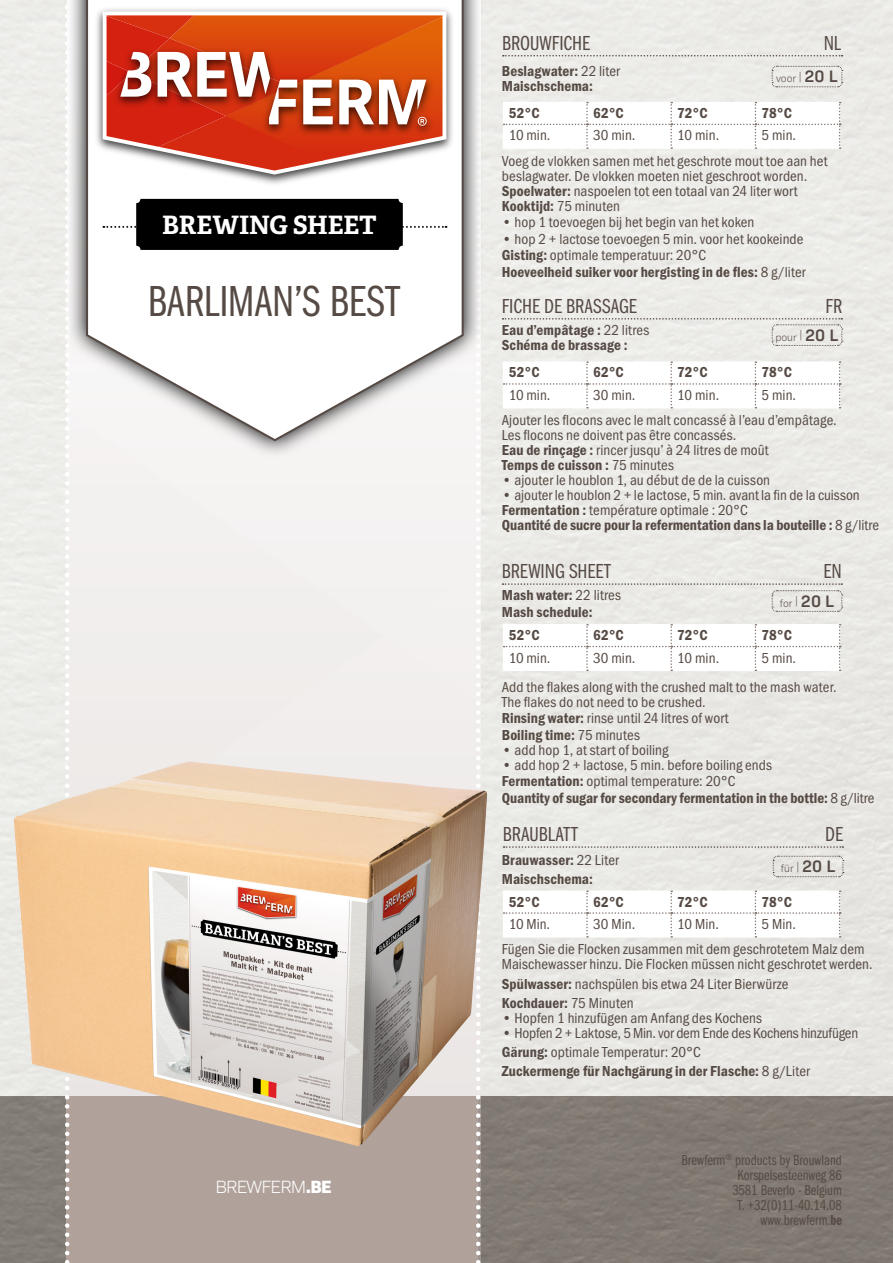
<style>
.page{position:relative;width:893px;height:1263px;background:#fff}
.page>*{position:absolute;margin:0;border:0;box-sizing:border-box;transform-origin:0 0}
.Titel_nieuw{font:45px "Franklin Gothic URW Com Boo";letter-spacing:.005em;color:#564a44}
.titel_nieuw{font:700 25.35px "Adelle PE";letter-spacing:-.005em;color:#fff}
.t1{font:21px "Franklin Gothic URW Com Boo";letter-spacing:.005em;color:#564a44}
.verklaring_benaming{font:300 18px "Bio Sans";letter-spacing:-.04em;color:#fff}
.Bodytekst_nieuw{font:15px/15px "Franklin Gothic URW Con Boo";letter-spacing:.005em;color:#564a44}
.Bodytekst_nieuw-2{font:15px "Franklin Gothic URW Con Dem";letter-spacing:.005em;color:#564a44}
.body_regular_links_u{font:15px/15px "Franklin Gothic URW Com Boo";color:#564a44;text-align:right}
.tabel-2{font:15px "Franklin Gothic URW Con Boo";letter-spacing:.005em;color:#564a44}
.tabel_-1{font:15px "Franklin Gothic URW Con Dem";letter-spacing:.01em;color:#564a44}
.Bodytekst_nieuw-3{font:15px "Franklin Gothic URW Con Boo";letter-spacing:-.015em;color:#564a44}
.Platte_tekst{font:15px "Franklin Gothic URW Con Boo";color:#564a44}
.t2{font:300 10.35px "Bio Sans";color:#564a44}
.s1{font-weight:800}
.s2{font-weight:600;font-size:16.8px}
.s3{font-family:"Franklin Gothic URW Con Boo"}
.s4{font-family:"Franklin Gothic URW Con Dem"}
.s5{font-family:"Franklin Gothic URW Com Dem"}
</style>
<div class="page">
<div style="left:0;top:0;width:678px;height:363px;background:#edede9"></div>
<div style="left:0;top:363px;width:893px;height:733px;background:#e9e9e5"></div>
<div style="left:678px;top:0;width:215px;height:899px;background:#eae9e6"></div>
<div style="left:67px;top:0;width:413px;height:1263px;background:#f2efee"></div>
<div style="left:0;top:1096px;width:893px;height:167px;background:#817a72"></div>
<div style="left:67px;top:1096px;width:411px;height:167px;background:#b0a29b"></div>
<svg style="left:65px;top:0;width:4px;height:1263px"></svg>
<svg style="left:476px;top:463px;width:4px;height:800px"></svg>
<svg style="left:67px;top:0;width:416px;height:459px"></svg>
<svg style="left:85px;top:0;width:380px;height:443px"></svg>
<img style="left:91px;top:4px;width:367px;height:185px">
<svg style="left:103px;top:12px;width:343px;height:163px;background:#f3eeec"></svg>
<svg style="left:107px;top:15px;width:335px;height:156px;background:#d56546"></svg>
<svg style="left:503px;top:55px;width:339px;height:1px"></svg>
<svg style="left:771px;top:65px;width:72px;height:23px;background:#e3e2de"></svg>
<svg style="left:502px;top:318px;width:341px;height:28px;background:#e7e6e3"></svg>
<svg style="left:502px;top:583px;width:341px;height:29px;background:#e5e4e1"></svg>
<svg style="left:504px;top:846px;width:339px;height:2px"></svg>
<svg style="left:772px;top:855px;width:72px;height:22px;background:#dfddd9"></svg>
<svg style="left:503px;top:102px;width:338px;height:47px"></svg>
<svg style="left:503px;top:361px;width:338px;height:47px"></svg>
<svg style="left:503px;top:624px;width:338px;height:47px"></svg>
<svg style="left:503px;top:890px;width:338px;height:47px"></svg>
<svg style="left:103px;top:226px;width:343px;height:2px"></svg>
<div style="left:136px;top:199px;width:267px;height:51px;background:#000;border-radius:4px"></div>
<img style="left:14px;top:761px;width:473px;height:385px">
<p class="titel_nieuw" style="left:162px;top:207px;width:216px">BREWING SHEET</p>
<p class="Titel_nieuw" style="left:148px;top:277px;width:254px">BARLIMAN’S BEST</p>
<p class="verklaring_benaming" style="left:215px;top:1174px;width:118px">BREWFERM<span class="s1">.BE</span></p>
<p class="t1" style="left:502px;top:31px;width:90px">BROUWFICHE</p>
<p class="t1" style="left:824px;top:31px;width:19px">NL</p>
<p class="t2" style="left:776px;top:71px;width:63px">voor | <span class="s2">20 L</span></p>
<p class="Bodytekst_nieuw-2" style="left:502px;top:61px;width:120px">Beslagwater: <span class="s3">22 liter</span></p>
<p class="Bodytekst_nieuw-2" style="left:502px;top:76px;width:93px">Maischschema:</p>
<p class="tabel_-1" style="left:509px;top:103px;width:32px">52°C</p>
<p class="tabel_-1" style="left:593px;top:103px;width:32px">62°C</p>
<p class="tabel_-1" style="left:677px;top:103px;width:32px">72°C</p>
<p class="tabel_-1" style="left:761px;top:103px;width:32px">78°C</p>
<p class="Platte_tekst" style="left:509px;top:126px;width:43px">10 min.</p>
<p class="tabel-2" style="left:593px;top:126px;width:44px">30 min.</p>
<p class="tabel-2" style="left:677px;top:126px;width:44px">10 min.</p>
<p class="tabel-2" style="left:761px;top:126px;width:36px">5 min.</p>
<p class="Bodytekst_nieuw" style="left:502px;top:153px;width:327px">Voeg de vlokken samen met het geschrote mout toe aan het beslagwater. De vlokken moeten niet geschroot worden.</p>
<p class="Bodytekst_nieuw" style="left:502px;top:183px;width:297px"><span class="s4">Spoelwater:</span> naspoelen tot een totaal van 24 liter wort</p>
<p class="Bodytekst_nieuw-2" style="left:502px;top:196px;width:120px">Kooktijd: <span class="s3">75 minuten</span></p>
<p class="Bodytekst_nieuw" style="left:502px;top:215px;width:254px">• hop 1 toevoegen bij het begin van het koken</p>
<p class="Bodytekst_nieuw" style="left:502px;top:231px;width:303px">• hop 2 + lactose toevoegen 5 min. voor het kookeinde</p>
<p class="Bodytekst_nieuw" style="left:502px;top:248px;width:206px"><span class="s4">Gisting:</span> optimale temperatuur: 20°C</p>
<p class="Bodytekst_nieuw-2" style="left:502px;top:262px;width:305px">Hoeveelheid suiker voor hergisting in de fles: <span class="s3">8 g/liter</span></p>
<p class="t1" style="left:502px;top:294px;width:136px">FICHE DE BRASSAGE</p>
<p class="t1" style="left:825px;top:294px;width:18px">FR</p>
<p class="t2" style="left:775px;top:330px;width:64px">pour | <span class="s2">20 L</span></p>
<p class="Bodytekst_nieuw-2" style="left:502px;top:320px;width:149px">Eau d’empâtage : <span class="s3">22 litres</span></p>
<p class="Bodytekst_nieuw-2" style="left:502px;top:335px;width:127px">Schéma de brassage :</p>
<p class="tabel_-1" style="left:509px;top:362px;width:32px">52°C</p>
<p class="tabel_-1" style="left:593px;top:362px;width:32px">62°C</p>
<p class="tabel_-1" style="left:677px;top:362px;width:32px">72°C</p>
<p class="tabel_-1" style="left:761px;top:362px;width:32px">78°C</p>
<p class="Platte_tekst" style="left:509px;top:386px;width:43px">10 min.</p>
<p class="tabel-2" style="left:593px;top:386px;width:44px">30 min.</p>
<p class="tabel-2" style="left:677px;top:386px;width:44px">10 min.</p>
<p class="tabel-2" style="left:761px;top:386px;width:36px">5 min.</p>
<p class="Bodytekst_nieuw" style="left:502px;top:412px;width:337px">Ajouter les flocons avec le malt concassé à l’eau d’empâtage.<br>Les flocons ne doivent pas être concassés.</p>
<p class="Bodytekst_nieuw" style="left:502px;top:442px;width:268px"><span class="s4">Eau de rinçage :</span> rincer jusqu’ à 24 litres de moût</p>
<p class="Bodytekst_nieuw-2" style="left:502px;top:455px;width:174px">Temps de cuisson : <span class="s3">75 minutes</span></p>
<p class="Bodytekst_nieuw" style="left:502px;top:472px;width:270px">• ajouter le houblon 1, au début de de la cuisson</p>
<p class="Bodytekst_nieuw" style="left:502px;top:487px;width:359px">• ajouter le houblon 2 + le lactose, 5 min. avant la fin de la cuisson</p>
<p class="Bodytekst_nieuw" style="left:502px;top:502px;width:247px"><span class="s4">Fermentation :</span> température optimale : 20°C</p>
<p class="Bodytekst_nieuw-2" style="left:502px;top:515px;width:379px">Quantité de sucre pour la refermentation dans la bouteille : <span class="s3">8 g/litre</span></p>
<p class="t1" style="left:502px;top:560px;width:111px">BREWING SHEET</p>
<p class="t1" style="left:823px;top:560px;width:20px">EN</p>
<p class="t2" style="left:780px;top:596px;width:56px">for | <span class="s2">20 L</span></p>
<p class="Bodytekst_nieuw-2" style="left:502px;top:585px;width:121px">Mash water: <span class="s3">22 litres</span></p>
<p class="Bodytekst_nieuw-2" style="left:502px;top:601px;width:92px">Mash schedule:</p>
<p class="tabel_-1" style="left:509px;top:625px;width:32px">52°C</p>
<p class="tabel_-1" style="left:593px;top:625px;width:32px">62°C</p>
<p class="tabel_-1" style="left:677px;top:625px;width:32px">72°C</p>
<p class="tabel_-1" style="left:761px;top:625px;width:32px">78°C</p>
<p class="Platte_tekst" style="left:509px;top:648px;width:43px">10 min.</p>
<p class="tabel-2" style="left:593px;top:648px;width:44px">30 min.</p>
<p class="tabel-2" style="left:677px;top:648px;width:44px">10 min.</p>
<p class="tabel-2" style="left:761px;top:648px;width:36px">5 min.</p>
<p class="Bodytekst_nieuw" style="left:502px;top:679px;width:336px">Add the flakes along with the crushed malt to the mash water.<br>The flakes do not need to be crushed.</p>
<p class="Bodytekst_nieuw" style="left:502px;top:710px;width:229px"><span class="s4">Rinsing water:</span> rinse until 24 litres of wort</p>
<p class="Bodytekst_nieuw-2" style="left:502px;top:724px;width:140px">Boiling time: <span class="s3">75 minutes</span></p>
<p class="Bodytekst_nieuw" style="left:502px;top:742px;width:168px">• add hop 1, at start of boiling</p>
<p class="Bodytekst_nieuw" style="left:502px;top:757px;width:272px">• add hop 2 + lactose, 5 min. before boiling ends</p>
<p class="Bodytekst_nieuw" style="left:502px;top:773px;width:235px"><span class="s4">Fermentation:</span> optimal temperature: 20°C</p>
<p class="Bodytekst_nieuw-2" style="left:502px;top:787px;width:374px">Quantity of sugar for secondary fermentation in the bottle: <span class="s3">8 g/litre</span></p>
<p class="t1" style="left:503px;top:823px;width:77px">BRAUBLATT</p>
<p class="t1" style="left:825px;top:823px;width:19px">DE</p>
<p class="t2" style="left:781px;top:861px;width:56px">für | <span class="s2">20 L</span></p>
<p class="Bodytekst_nieuw-2" style="left:502px;top:849px;width:119px">Brauwasser: <span class="s3">22 Liter</span></p>
<p class="Bodytekst_nieuw-2" style="left:502px;top:869px;width:93px">Maischschema:</p>
<p class="tabel_-1" style="left:509px;top:891px;width:32px">52°C</p>
<p class="tabel_-1" style="left:593px;top:891px;width:32px">62°C</p>
<p class="tabel_-1" style="left:677px;top:891px;width:32px">72°C</p>
<p class="tabel_-1" style="left:761px;top:891px;width:32px">78°C</p>
<p class="Platte_tekst" style="left:509px;top:915px;width:43px">10 Min.</p>
<p class="tabel-2" style="left:593px;top:915px;width:44px">30 Min.</p>
<p class="tabel-2" style="left:677px;top:915px;width:43px">10 Min.</p>
<p class="tabel-2" style="left:761px;top:915px;width:36px">5 Min.</p>
<p class="Bodytekst_nieuw" style="left:502px;top:941px;width:372px">Fügen Sie die Flocken zusammen mit dem geschrotetem Malz dem<br>Maischewasser hinzu. Die Flocken müssen nicht geschrotet werden.</p>
<p class="Bodytekst_nieuw" style="left:502px;top:976px;width:288px"><span class="s4">Spülwasser:</span> nachspülen bis etwa 24 Liter Bierwürze</p>
<p class="Bodytekst_nieuw-2" style="left:502px;top:993px;width:133px">Kochdauer: <span class="s3">75 Minuten</span></p>
<p class="Bodytekst_nieuw" style="left:502px;top:1010px;width:262px">• Hopfen 1 hinzufügen am Anfang des Kochens</p>
<p class="Bodytekst_nieuw-3" style="left:502px;top:1023px;width:358px">• Hopfen 2 + Laktose, 5 Min. vor dem Ende des Kochens hinzufügen</p>
<p class="Bodytekst_nieuw" style="left:502px;top:1044px;width:201px"><span class="s4">Gärung:</span> optimale Temperatur: 20°C</p>
<p class="Bodytekst_nieuw-2" style="left:502px;top:1061px;width:310px">Zuckermenge für Nachgärung in der Flasche: <span class="s3">8 g/Liter</span></p>
<p class="body_regular_links_u" style="left:681px;top:1153px;width:162px">Brewferm<sup>®</sup> products by Brouwland<br>Korspelsesteenweg 86<br>3581 Beverlo - Belgium<br>T. +32(0)11-40.14.08 www.brewferm.<span class="s5">be</span></p>
</div>
